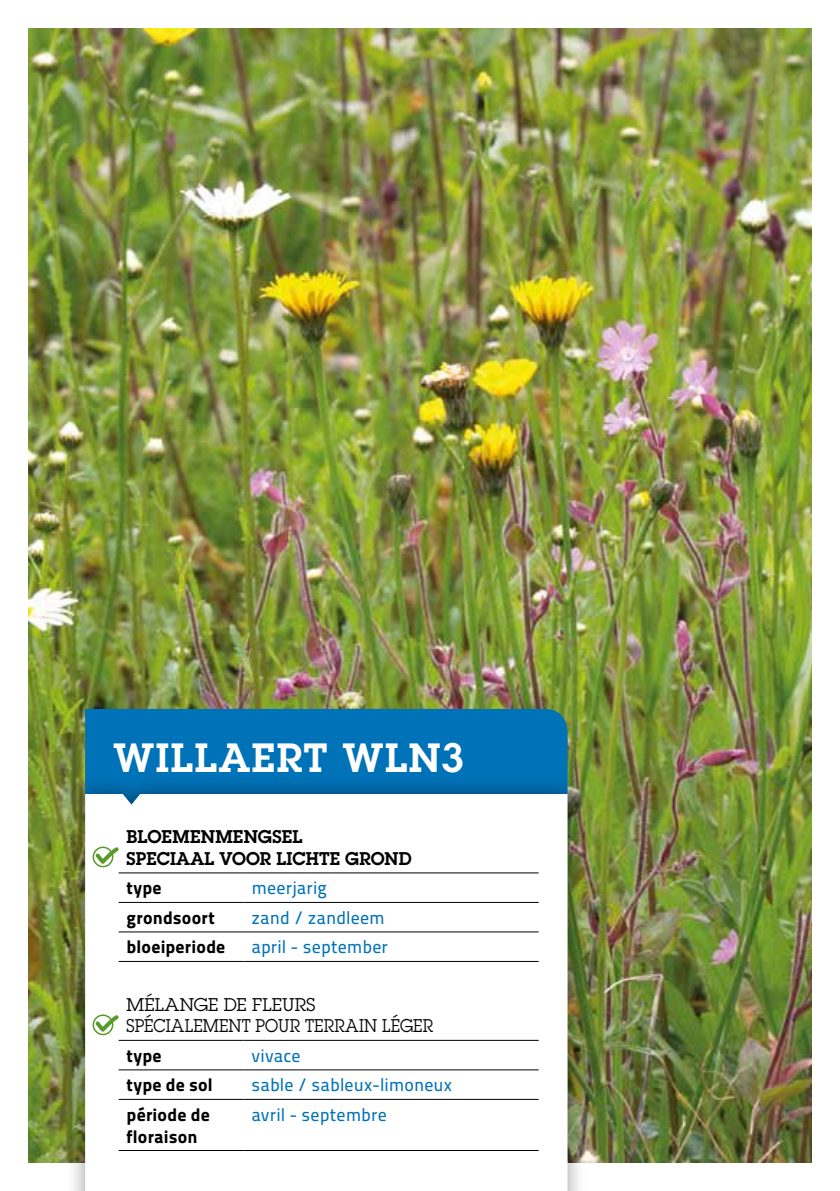
<style>
.page{position:relative;width:840px;height:1191px;background:#fff}
.page>*{position:absolute;margin:0;border:0;box-sizing:border-box;transform-origin:0 0}
.t1{font:600 40px "Lubalin Graph Std";letter-spacing:.035em;color:#fff}
.t2{font:18px "Titillium Maps 26 L 500 wt";letter-spacing:.005em;color:#0072b7}
.t3{font:18px/21.6px "Titillium Maps 26 L 999 wt";letter-spacing:.01em;color:#000}
.t4{font:18px/21.6px "Lubalin Graph Std";letter-spacing:.01em;color:#000}
.t5{font:600 18px/21.6px "Lubalin Graph Std";letter-spacing:.005em;color:#000}
</style>
<div class="page">
<img style="left:28px;top:28px;width:783px;height:1134px">
<div style="left:85px;top:709px;width:482px;height:66px;background:#0072b7"></div>
<div style="left:66px;top:775px;width:520px;height:416px;background:#000;opacity:.4"></div>
<svg style="left:85px;top:794px;width:482px;height:397px"></svg>
<hr style="left:118px;top:872px;width:125px;height:1px;background:#000">
<hr style="left:243px;top:872px;width:295px;height:1px;background:#000">
<hr style="left:118px;top:902px;width:125px;height:1px;background:#000">
<hr style="left:243px;top:902px;width:295px;height:1px;background:#000">
<hr style="left:118px;top:931px;width:125px;height:1px;background:#000">
<hr style="left:243px;top:931px;width:295px;height:1px;background:#000">
<hr style="left:118px;top:961px;width:125px;height:1px;background:#000">
<hr style="left:243px;top:961px;width:295px;height:1px;background:#000">
<hr style="left:118px;top:1040px;width:125px;height:1px;background:#000">
<hr style="left:243px;top:1040px;width:295px;height:1px;background:#000">
<hr style="left:118px;top:1069px;width:125px;height:1px;background:#000">
<hr style="left:243px;top:1069px;width:295px;height:1px;background:#000">
<hr style="left:118px;top:1099px;width:125px;height:1px;background:#000">
<hr style="left:243px;top:1099px;width:295px;height:1px;background:#000">
<hr style="left:118px;top:1150px;width:125px;height:1px;background:#000">
<hr style="left:243px;top:1150px;width:295px;height:1px;background:#000">
<div style="left:92px;top:846px;width:21px;height:21px;border:2px solid #579a28;border-radius:50%"></div>
<svg style="left:94px;top:843px;width:28px;height:19px"></svg>
<div style="left:92px;top:1014px;width:21px;height:21px;border:2px solid #579a28;border-radius:50%"></div>
<svg style="left:94px;top:1011px;width:28px;height:19px"></svg>
<h1 class="t1" style="left:113px;top:731px;width:352px">WILLAERT WLN3</h1>
<p class="t5" style="left:126px;top:826px;width:286px">BLOEMENMENGSEL<br>SPECIAAL VOOR LICHTE GROND</p>
<p class="t3" style="left:126px;top:876px;width:37px">type</p>
<p class="t2" style="left:251px;top:874px;width:77px">meerjarig</p>
<p class="t3" style="left:126px;top:905px;width:90px">grondsoort</p>
<p class="t2" style="left:251px;top:904px;width:135px">zand / zandleem</p>
<p class="t3" style="left:126px;top:935px;width:100px">bloeiperiode</p>
<p class="t2" style="left:251px;top:933px;width:138px">april - september</p>
<p class="t4" style="left:126px;top:993px;width:308px">MÉLANGE DE FLEURS<br>SPÉCIALEMENT POUR TERRAIN LÉGER</p>
<p class="t3" style="left:126px;top:1043px;width:37px">type</p>
<p class="t2" style="left:251px;top:1042px;width:51px">vivace</p>
<p class="t3" style="left:126px;top:1073px;width:88px">type de sol</p>
<p class="t2" style="left:251px;top:1071px;width:202px">sable / sableux-limoneux</p>
<p class="t3" style="left:126px;top:1102px;width:85px">période de floraison</p>
<p class="t2" style="left:251px;top:1101px;width:137px">avril - septembre</p>
</div>
